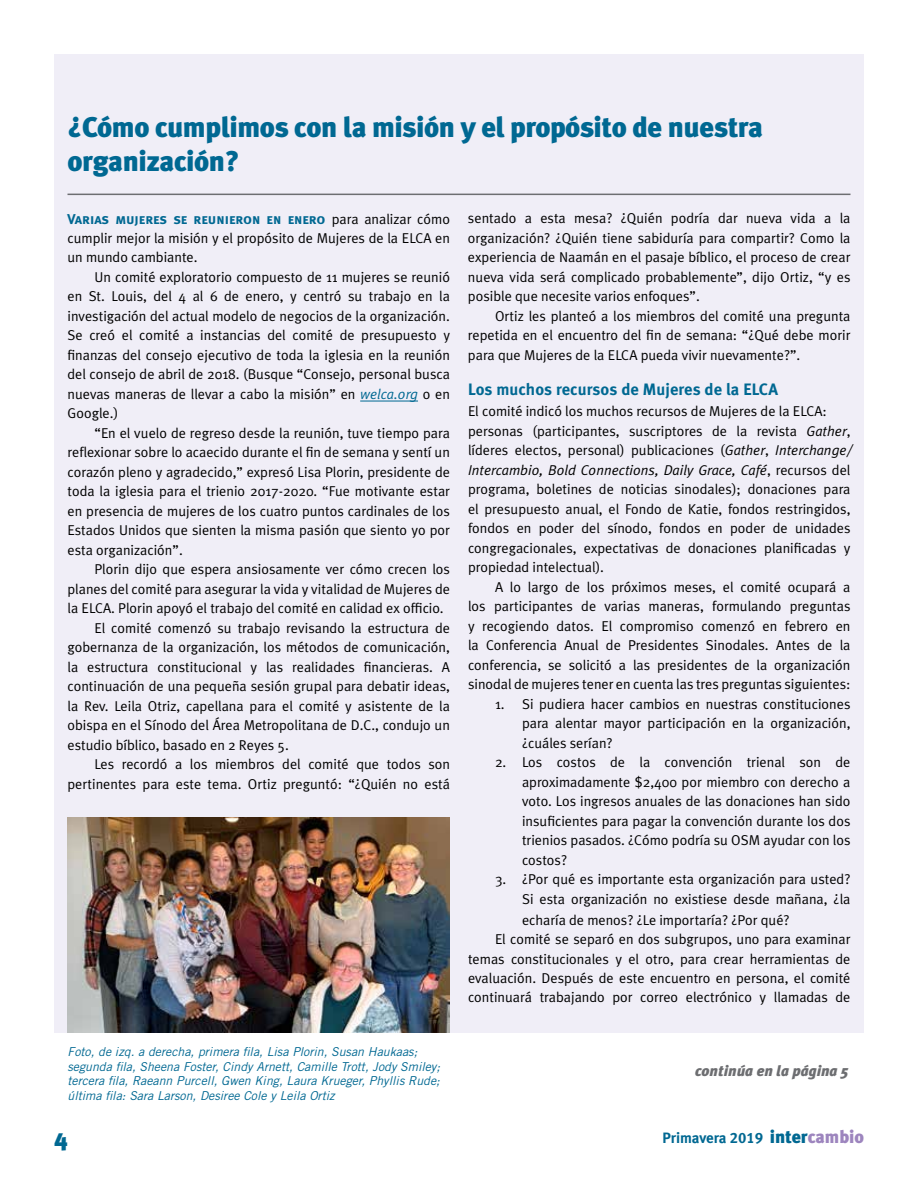
<style>
.page{position:relative;width:918px;height:1188px;background:#fff}
.page>*{position:absolute;margin:0;border:0;box-sizing:border-box;transform-origin:0 0}
.t1{font:900 28.5px/34.2px "Meta Plus";letter-spacing:-.015em;color:#006892}
.t2{font:900 24px "Meta Plus";color:#006892}
.t3{font:16.5px "Meta Bold LF";letter-spacing:.005em;color:#006892}
.t4{font:15px "Meta Bold LF";letter-spacing:-.005em;color:#006892}
.t5{font:italic 900 15px "Meta Plus";color:#6d6e71}
.t6{font:14.25px/19.5px "Meta Plus Normal";color:#000;text-align:justify}
.t7{font:14.25px "Meta Bold LF Caps";color:#006892}
.t8{font:italic 12.3px/14.7px "Trade Gothic";color:#006892}
.s1{font-family:"Meta Plus Normal";color:#000}
.s2{font-style:italic;color:#006892}
.s3{font-style:italic}
.s4{font-family:"Meta Plus";font-weight:900;font-size:18px}
.s5{font-family:"Meta Plus";font-weight:900;font-size:18px;color:#9d85be}
</style>
<div class="page">
<div style="left:54px;top:199px;width:810px;height:834px;background:#f0eef7"></div>
<hr style="left:360px;top:401px;width:58px;height:1px;background:#006892">
<div style="left:54px;top:54px;width:810px;height:149px;background:#f0eef7"></div>
<hr style="left:68px;top:194px;width:782px;height:1px;background:#6d6e71">
<img style="left:68px;top:818px;width:382px;height:215px">
<h1 class="t1" style="left:68px;top:110px;width:697px">¿Cómo cumplimos con la misión y el propósito de nuestra organización?</h1>
<p class="t7" style="left:68px;top:210px;width:384px">Varias mujeres se reunieron en enero <span class="s1">para analizar cómo</span></p>
<p class="t6" style="left:68px;top:228px;width:384px">cumplir mejor la misión y el propósito de Mujeres de la ELCA en un mundo cambiante.</p>
<p class="t6" style="left:68px;top:267px;width:384px;text-indent:27px">Un comité exploratorio compuesto de 11 mujeres se reunió en St. Louis, del 4 al 6 de enero, y centró su trabajo en la investigación del actual modelo de negocios de la organización.<br>Se creó el comité a instancias del comité de presupuesto y finanzas del consejo ejecutivo de toda la iglesia en la reunión del consejo de abril de 2018. (Busque “Consejo, personal busca nuevas maneras de llevar a cabo la misión” en <span class="s2">welca.org</span> o en Google.)</p>
<p class="t6" style="left:68px;top:423px;width:384px;text-indent:27px">“En el vuelo de regreso desde la reunión, tuve tiempo para reflexionar sobre lo acaecido durante el fin de semana y sentí un corazón pleno y agradecido,” expresó Lisa Plorin, presidente de toda la iglesia para el trienio 2017-2020. “Fue motivante estar en presencia de mujeres de los cuatro puntos cardinales de los Estados Unidos que sienten la misma pasión que siento yo por esta organización”.</p>
<p class="t6" style="left:95px;top:560px;width:357px">Plorin dijo que espera ansiosamente ver cómo crecen los</p>
<p class="t6" style="left:68px;top:579px;width:384px">planes del comité para asegurar la vida y vitalidad de Mujeres de</p>
<p class="t6" style="left:68px;top:599px;width:378px">la ELCA. Plorin apoyó el trabajo del comité en calidad ex officio.</p>
<p class="t6" style="left:95px;top:618px;width:357px">El comité comenzó su trabajo revisando la estructura de</p>
<p class="t6" style="left:68px;top:638px;width:384px">gobernanza de la organización, los métodos de comunicación,</p>
<p class="t6" style="left:68px;top:657px;width:384px">la estructura constitucional y las realidades financieras. A</p>
<p class="t6" style="left:68px;top:677px;width:384px">continuación de una pequeña sesión grupal para debatir ideas,</p>
<p class="t6" style="left:68px;top:696px;width:384px">la Rev. Leila Otriz, capellana para el comité y asistente de la</p>
<p class="t6" style="left:68px;top:715px;width:384px">obispa en el Sínodo del Área Metropolitana de D.C., condujo un</p>
<p class="t6" style="left:68px;top:735px;width:223px">estudio bíblico, basado en 2 Reyes 5.</p>
<p class="t6" style="left:95px;top:754px;width:357px">Les recordó a los miembros del comité que todos son</p>
<p class="t6" style="left:68px;top:774px;width:384px">pertinentes para este tema. Ortiz preguntó: “¿Quién no está</p>
<p class="t8" style="left:68px;top:1044px;width:374px">Foto, de izq. a derecha, primera fila, Lisa Plorin, Susan Haukaas; segunda fila, Sheena Foster, Cindy Arnett, Camille Trott, Jody Smiley; tercera fila, Raeann Purcell, Gwen King, Laura Krueger, Phyllis Rude; última fila: Sara Larson, Desiree Cole y Leila Ortiz</p>
<p class="t6" style="left:468px;top:208px;width:384px">sentado a esta mesa? ¿Quién podría dar nueva vida a la organización? ¿Quién tiene sabiduría para compartir? Como la experiencia de Naamán en el pasaje bíblico, el proceso de crear nueva vida será complicado probablemente”, dijo Ortiz, “y es posible que necesite varios enfoques”.</p>
<p class="t6" style="left:468px;top:306px;width:384px;text-indent:27px">Ortiz les planteó a los miembros del comité una pregunta repetida en el encuentro del fin de semana: “¿Qué debe morir para que Mujeres de la ELCA pueda vivir nuevamente?”.</p>
<p class="t3" style="left:468px;top:379px;width:311px">Los muchos recursos de Mujeres de la ELCA</p>
<p class="t6" style="left:468px;top:401px;width:384px;text-align:left">El comité indicó los muchos recursos de Mujeres de la ELCA: personas (participantes, suscriptores de la revista <span class="s3">Gather</span>, líderes electos, personal) publicaciones (<span class="s3">Gather</span>, <span class="s3">Interchange/ Intercambio, Bold Connections, Daily Grace, Café</span>, recursos del programa, boletines de noticias sinodales); donaciones para el presupuesto anual, el Fondo de Katie, fondos restringidos, fondos en poder del sínodo, fondos en poder de unidades congregacionales, expectativas de donaciones planificadas y propiedad intelectual).</p>
<p class="t6" style="left:468px;top:577px;width:384px;text-indent:27px">A lo largo de los próximos meses, el comité ocupará a los participantes de varias maneras, formulando preguntas y recogiendo datos. El compromiso comenzó en febrero en la Conferencia Anual de Presidentes Sinodales. Antes de la conferencia, se solicitó a las presidentes de la organización sinodal de mujeres tener en cuenta las tres preguntas siguientes:</p>
<p class="t6" style="left:522px;top:694px;width:330px;text-indent:-27px">1. Si pudiera hacer cambios en nuestras constituciones para alentar mayor participación en la organización, ¿cuáles serían?</p>
<p class="t6" style="left:522px;top:752px;width:330px;text-indent:-27px">2. Los costos de la convención trienal son de aproximadamente $2,400 por miembro con derecho a voto. Los ingresos anuales de las donaciones han sido insuficientes para pagar la convención durante los dos trienios pasados. ¿Cómo podría su OSM ayudar con los costos?</p>
<p class="t6" style="left:495px;top:869px;width:357px;text-align:right">3. ¿Por qué es importante esta organización para usted?<br>Si esta organización no existiese desde mañana, ¿la</p>
<p class="t6" style="left:522px;top:910px;width:269px">echaría de menos? ¿Le importaría? ¿Por qué?</p>
<p class="t6" style="left:495px;top:929px;width:357px">El comité se separó en dos subgrupos, uno para examinar</p>
<p class="t6" style="left:468px;top:949px;width:384px">temas constitucionales y el otro, para crear herramientas de</p>
<p class="t6" style="left:468px;top:968px;width:384px">evaluación. Después de este encuentro en persona, el comité</p>
<p class="t6" style="left:468px;top:988px;width:384px">continuará trabajando por correo electrónico y llamadas de</p>
<p class="t5" style="left:695px;top:1063px;width:155px">continúa en la página 5</p>
<h2 class="t2" style="left:54px;top:1123px;width:15px">4</h2>
<p class="t4" style="left:662px;top:1129px;width:203px">Primavera 2019 <span class="s4">inter</span><span class="s5">cambio</span></p>
</div>
